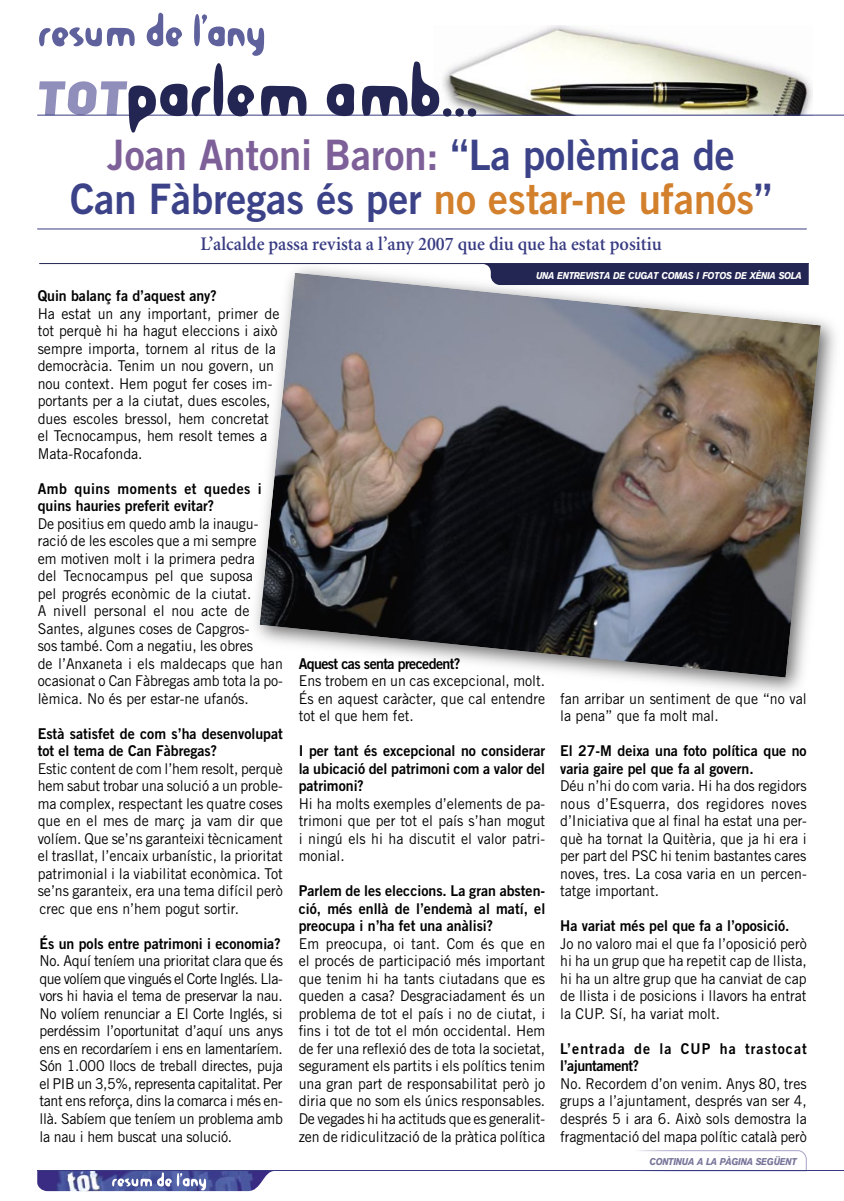
<style>
.page{position:relative;width:844px;height:1201px;background:#fff}
.page>*{position:absolute;margin:0;border:0;box-sizing:border-box;transform-origin:0 0}
.TITULAR_Trade_3_cols{font:42px/43.8px "Trade Gothic Bold Two";color:#3c4288;text-align:center;scale:.95 1}
.SUBTITOL_MINION{font:600 19.25px "Minion";color:#383b82;scale:.95 1}
.TEXT_Trade_1er{font:14.88px/17.5px "Trade Gothic";color:#000;text-align:justify;scale:.95 1}
.TEXT_Trade_Pregunta{font:14.88px/17.5px "Trade Gothic Bold Two";color:#000;scale:.95 1}
.TEXT_Trade_Pregunta-2{font:14.88px/17.5px "Trade Gothic Bold Two";letter-spacing:.075em;color:#000;scale:.95 1}
.TEXT_Trade_Pregunta-3{font:14.88px "Trade Gothic Bold Two";letter-spacing:-.04em;color:#000;scale:.95 1}
.t1{font:italic 700 9.8px "Akzidenz Grotesk BE";letter-spacing:-.035em;color:#fff;scale:.9 1}
.t2{font:italic 700 9.8px "Akzidenz Grotesk BE";letter-spacing:-.035em;color:#777599;scale:.9 1}
.s1{color:#7e6099}
.s2{color:#d3802d}
</style>
<div class="page">
<img style="left:476px;top:26px;width:336px;height:89px">
<svg style="left:638px;top:1150px;width:169px;height:20px"></svg>
<hr style="left:37px;top:115px;width:806px;height:1px;background:#383b82">
<hr style="left:37px;top:229px;width:769px;height:1px;background:#383b82">
<img style="left:37px;top:1171px;width:236px;height:20px">
<hr style="left:37px;top:1170px;width:806px;height:1px;background:#383b82">
<svg style="left:112px;top:1172px;width:94px;height:18px"></svg>
<hr style="left:39px;top:263px;width:769px;height:1px;background:#232552">
<div style="left:247px;top:260px;width:596px;height:441px;background:#000;opacity:.6"></div>
<img style="left:259px;top:273px;width:561px;height:404px">
<svg style="left:39px;top:13px;width:437px;height:120px"></svg>
<p class="TITULAR_Trade_3_cols" style="left:70px;top:132px;width:739px"><span class="s1">Joan Antoni Baron:</span> “La polèmica de<br>Can Fàbregas és per <span class="s2">no estar-ne ufanós</span>”</p>
<p class="SUBTITOL_MINION" style="left:200px;top:234px;width:487px">L’alcalde passa revista a l’any 2007 que diu que ha estat positiu</p>
<p class="TEXT_Trade_Pregunta" style="left:38px;top:287px;width:190px">Quin balanç fa d’aquest any?</p>
<p class="TEXT_Trade_1er" style="left:38px;top:304px;width:256px;text-align:left">Ha estat un any important, primer de tot perquè hi ha hagut eleccions i això sempre importa, tornem al ritus de la democràcia. Tenim un nou govern, un nou context. Hem pogut fer coses im&shy;portants per a la ciutat, dues escoles, dues escoles bressol, hem concretat el Tecnocampus, hem resolt temes a Mata-Rocafonda.</p>
<p class="TEXT_Trade_Pregunta" style="left:38px;top:479px;width:237px">Amb quins moments et quedes i quins hauries preferit evitar?</p>
<p class="TEXT_Trade_1er" style="left:38px;top:514px;width:259px;text-align:left">De positius em quedo amb la inaugu&shy;ració de les escoles que a mi sempre<br>em motiven molt i la primera pedra<br>del Tecnocampus pel que suposa<br>pel progrés econòmic de la ciutat.<br>A nivell personal el nou acte de Santes, algunes coses de Capgros-<br>sos també. Com a negatiu, les obres<br>de l’Anxaneta i els maldecaps que han ocasionat o Can Fàbregas amb tota la po&shy;lèmica. No és per estar-ne ufanós.</p>
<p class="TEXT_Trade_Pregunta" style="left:38px;top:724px;width:259px">Està satisfet de com s’ha desenvolupat tot el tema de Can Fàbregas?</p>
<p class="TEXT_Trade_1er" style="left:38px;top:759px;width:260px">Estic content de com l’hem resolt, perquè hem sabut trobar una solució a un proble&shy;ma complex, respectant les quatre coses que en el mes de març ja vam dir que volíem. Que se’ns garanteixi tècnicament el trasllat, l’encaix urbanístic, la prioritat patrimonial i la viabilitat econòmica. Tot se’ns garanteix, era una tema difícil però crec que ens n’hem pogut sortir.</p>
<p class="TEXT_Trade_Pregunta" style="left:39px;top:934px;width:255px">És un pols entre patrimoni i economia?</p>
<p class="TEXT_Trade_1er" style="left:39px;top:952px;width:258px">No. Aquí teníem una prioritat clara que és que volíem que vingués el Corte Inglés. Lla&shy;vors hi havia el tema de preservar la nau.<br>No volíem renunciar a El Corte Inglés, si perdéssim l’oportunitat d’aquí uns anys ens en recordaríem i ens en lamentaríem.<br>Són 1.000 llocs de treball directes, puja el PIB un 3,5%, representa capitalitat. Per tant ens reforça, dins la comarca i més en&shy;llà. Sabíem que teníem un problema amb la nau i hem buscat una solució.</p>
<p class="t1" style="left:536px;top:269px;width:296px">UNA ENTREVISTA DE CUGAT COMAS I FOTOS DE XÈNIA SOLA</p>
<p class="TEXT_Trade_Pregunta-3" style="left:298px;top:654px;width:172px">Aquest cas senta precedent?</p>
<p class="TEXT_Trade_1er" style="left:298px;top:672px;width:261px">Ens trobem en un cas excepcional, molt.<br>És en aquest caràcter, que cal entendre tot el que hem fet.</p>
<p class="TEXT_Trade_Pregunta" style="left:298px;top:742px;width:261px;text-align:justify">I per tant és excepcional no considerar la ubicació del patrimoni com a valor del patrimoni?</p>
<p class="TEXT_Trade_1er" style="left:298px;top:794px;width:261px">Hi ha molts exemples d’elements de pa&shy;trimoni que per tot el país s’han mogut i ningú els hi ha discutit el valor patri&shy;monial.</p>
<p class="TEXT_Trade_Pregunta" style="left:298px;top:882px;width:261px;text-align:justify">Parlem de les eleccions. La gran absten&shy;ció, més enllà de l’endemà al matí, el preocupa i n’ha fet una anàlisi?</p>
<p class="TEXT_Trade_1er" style="left:298px;top:934px;width:261px">Em preocupa, oi tant. Com és que en el procés de participació més important que tenim hi ha tants ciutadans que es queden a casa? Desgraciadament és un problema de tot el país i no de ciutat, i fins i tot de tot el món occidental. Hem de fer una reflexió des de tota la societat, segurament els partits i els polítics tenim una gran part de responsabilitat però jo diria que no som els únics responsables.<br>De vegades hi ha actituds que es generalit&shy;zen de ridiculització de la pràtica política</p>
<p class="TEXT_Trade_1er" style="left:560px;top:689px;width:261px">fan arribar un sentiment de que “no val la pena” que fa molt mal.</p>
<p class="TEXT_Trade_Pregunta" style="left:560px;top:742px;width:261px">El 27-M deixa una foto política que no varia gaire pel que fa al govern.</p>
<p class="TEXT_Trade_1er" style="left:560px;top:777px;width:261px">Déu n’hi do com varia. Hi ha dos regidors nous d’Esquerra, dos regidores noves d’Iniciativa que al final ha estat una per&shy;què ha tornat la Quitèria, que ja hi era i per part del PSC hi tenim bastantes cares noves, tres. La cosa varia en un percen&shy;tatge important.</p>
<p class="TEXT_Trade_Pregunta" style="left:560px;top:917px;width:243px">Ha variat més pel que fa a l’oposició.</p>
<p class="TEXT_Trade_1er" style="left:560px;top:934px;width:261px">Jo no valoro mai el que fa l’oposició però hi ha un grup que ha repetit cap de llista, hi ha un altre grup que ha canviat de cap de llista i de posicions i llavors ha entrat la CUP. Sí, ha variat molt.</p>
<p class="TEXT_Trade_Pregunta-2" style="left:560px;top:1039px;width:261px">L’entrada de la CUP ha trastocat l’ajuntament?</p>
<p class="TEXT_Trade_1er" style="left:560px;top:1074px;width:261px">No. Recordem d’on venim. Anys 80, tres grups a l’ajuntament, després van ser 4, després 5 i ara 6. Això sols demostra la fragmentació del mapa polític català però</p>
<p class="t2" style="left:649px;top:1156px;width:165px">CONTINUA A LA PÀGINA SEGÜENT</p>
</div>
